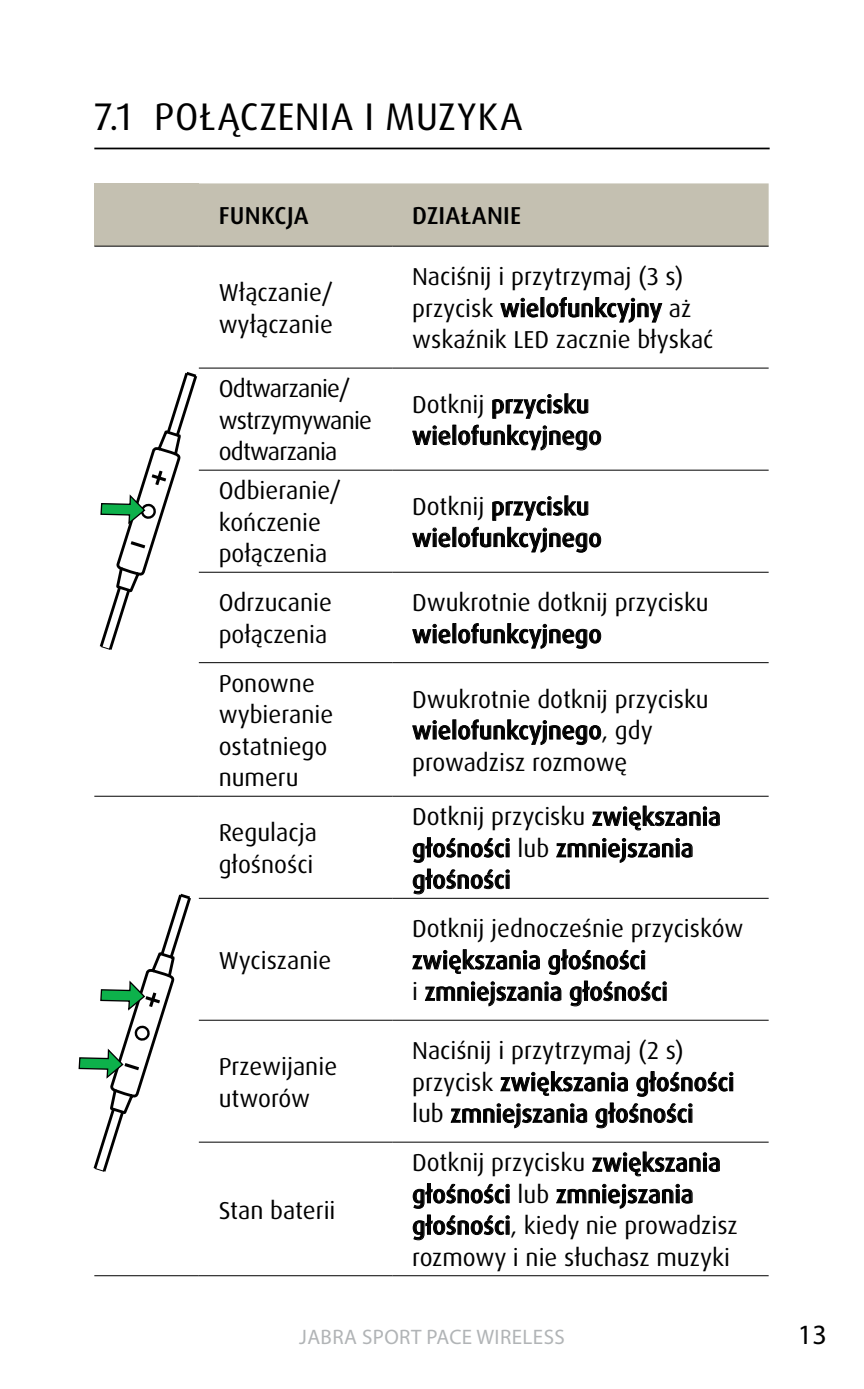
<style>
.page{position:relative;width:864px;height:1389px;background:#fff}
.page>*{position:absolute;margin:0;border:0;box-sizing:border-box;transform-origin:0 0}
.t1{font:38.5px "Dax Pro";letter-spacing:.02em;color:#000}
.t2{font:28px "Myriad Pro";color:#000}
.t3{font:24.5px/31.5px "Dax Pro";color:#000}
.t4{font:500 24.5px/31.5px "Dax Pro";color:#000}
.t5{font:24.5px/31.5px "Dax Pro";letter-spacing:-.03em;color:#000}
.t6{font:21px "Myriad Pro";letter-spacing:.02em;color:#b1b4b6}
.s1{font-weight:500}
.s2{font-weight:400}
</style>
<div class="page">
<hr style="left:94px;top:148px;width:675px;height:1px;background:#000">
<div style="left:94px;top:183px;width:105px;height:63px;background:#c4c0b1"></div>
<div style="left:199px;top:183px;width:569px;height:63px;background:#c4c0b1"></div>
<hr style="left:94px;top:1275px;width:105px;height:1px;background:#000">
<hr style="left:94px;top:246px;width:105px;height:1px;background:#000">
<hr style="left:199px;top:246px;width:193px;height:1px;background:#000">
<hr style="left:392px;top:246px;width:376px;height:1px;background:#000">
<hr style="left:199px;top:367px;width:193px;height:2px;background:#000">
<hr style="left:392px;top:367px;width:376px;height:2px;background:#000">
<hr style="left:199px;top:470px;width:193px;height:1px;background:#000">
<hr style="left:392px;top:470px;width:376px;height:1px;background:#000">
<hr style="left:199px;top:572px;width:193px;height:1px;background:#000">
<hr style="left:392px;top:572px;width:376px;height:1px;background:#000">
<hr style="left:199px;top:662px;width:193px;height:1px;background:#000">
<hr style="left:392px;top:662px;width:376px;height:1px;background:#000">
<hr style="left:94px;top:796px;width:105px;height:1px;background:#000">
<hr style="left:199px;top:796px;width:193px;height:1px;background:#000">
<hr style="left:392px;top:796px;width:376px;height:1px;background:#000">
<hr style="left:199px;top:898px;width:193px;height:1px;background:#000">
<hr style="left:392px;top:898px;width:376px;height:1px;background:#000">
<hr style="left:199px;top:1020px;width:193px;height:1px;background:#000">
<hr style="left:392px;top:1020px;width:376px;height:1px;background:#000">
<hr style="left:199px;top:1142px;width:193px;height:1px;background:#000">
<hr style="left:392px;top:1142px;width:376px;height:1px;background:#000">
<hr style="left:199px;top:1275px;width:193px;height:1px;background:#000">
<hr style="left:392px;top:1275px;width:376px;height:1px;background:#000">
<svg style="left:99px;top:372px;width:100px;height:278px"></svg>
<svg style="left:500px;top:298px;width:38px;height:20px"></svg>
<svg style="left:546px;top:297px;width:116px;height:26px"></svg>
<svg style="left:492px;top:393px;width:96px;height:26px"></svg>
<svg style="left:412px;top:426px;width:38px;height:20px"></svg>
<svg style="left:458px;top:425px;width:143px;height:26px"></svg>
<svg style="left:492px;top:495px;width:96px;height:26px"></svg>
<svg style="left:412px;top:528px;width:38px;height:20px"></svg>
<svg style="left:458px;top:527px;width:143px;height:26px"></svg>
<svg style="left:412px;top:624px;width:38px;height:20px"></svg>
<svg style="left:458px;top:623px;width:143px;height:26px"></svg>
<svg style="left:412px;top:720px;width:38px;height:20px"></svg>
<svg style="left:458px;top:719px;width:143px;height:26px"></svg>
<svg style="left:78px;top:893px;width:113px;height:279px"></svg>
<svg style="left:592px;top:805px;width:128px;height:26px"></svg>
<svg style="left:556px;top:838px;width:136px;height:25px"></svg>
<svg style="left:412px;top:837px;width:97px;height:58px"></svg>
<svg style="left:412px;top:949px;width:254px;height:58px"></svg>
<svg style="left:450px;top:1071px;width:283px;height:58px"></svg>
<svg style="left:592px;top:1151px;width:128px;height:26px"></svg>
<svg style="left:556px;top:1184px;width:136px;height:25px"></svg>
<svg style="left:412px;top:1183px;width:97px;height:58px"></svg>
<h1 class="t1" style="left:94px;top:92px;width:429px">7.1 POŁĄCZENIA I MUZYKA</h1>
<p class="t4" style="left:219px;top:200px;width:91px">FUNKCJA</p>
<p class="t4" style="left:412px;top:200px;width:110px">DZIAŁANIE</p>
<p class="t3" style="left:218px;top:277px;width:116px">Włączanie/ wyłączanie</p>
<p class="t5" style="left:218px;top:373px;width:155px">Odtwarzanie/ wstrzymywanie odtwarzania</p>
<p class="t3" style="left:219px;top:475px;width:124px">Odbieranie/ kończenie połączenia</p>
<p class="t3" style="left:412px;top:261px;width:303px">Naciśnij i przytrzymaj (3 s) przycisk <span class="s1">wielofunkcyjny</span> aż wskaźnik LED zacznie błyskać</p>
<p class="t4" style="left:412px;top:389px;width:191px"><span class="s2">Dotknij</span> przycisku wielofunkcyjnego</p>
<p class="t4" style="left:412px;top:491px;width:191px"><span class="s2">Dotknij</span> przycisku wielofunkcyjnego</p>
<p class="t3" style="left:219px;top:587px;width:115px">Odrzucanie połączenia</p>
<p class="t3" style="left:412px;top:587px;width:298px">Dwukrotnie dotknij przycisku</p>
<p class="t4" style="left:412px;top:619px;width:191px">wielofunkcyjnego</p>
<p class="t3" style="left:219px;top:668px;width:116px">Ponowne wybieranie ostatniego numeru</p>
<p class="t3" style="left:218px;top:817px;width:100px">Regulacja głośności</p>
<p class="t3" style="left:219px;top:945px;width:114px">Wyciszanie</p>
<p class="t3" style="left:219px;top:1051px;width:120px">Przewijanie utworów</p>
<p class="t3" style="left:218px;top:1194px;width:118px">Stan baterii</p>
<p class="t3" style="left:412px;top:683px;width:298px">Dwukrotnie dotknij przycisku <span class="s1">wielofunkcyjnego</span>, gdy prowadzisz rozmowę</p>
<p class="t4" style="left:412px;top:801px;width:310px"><span class="s2">Dotknij przycisku</span> zwiększania głośności <span class="s2">lub</span> zmniejszania głośności</p>
<p class="t3" style="left:412px;top:913px;width:332px">Dotknij jednocześnie przycisków</p>
<p class="t4" style="left:412px;top:945px;width:257px">zwiększania głośności<br><span class="s2">i</span> zmniejszania głośności</p>
<p class="t4" style="left:412px;top:1035px;width:324px"><span class="s2">Naciśnij i przytrzymaj (2 s) przycisk</span> zwiększania głośności <span class="s2">lub</span> zmniejszania głośności</p>
<p class="t3" style="left:412px;top:1147px;width:327px">Dotknij przycisku <span class="s1">zwiększania głośności</span> lub <span class="s1">zmniejszania głośności</span>, kiedy nie prowadzisz rozmowy i nie słuchasz muzyki</p>
<p class="t6" style="left:299px;top:1324px;width:267px">JABRA SPORT PACE WIRELESS</p>
<p class="t2" style="left:797px;top:1317px;width:30px">13</p>
</div>
